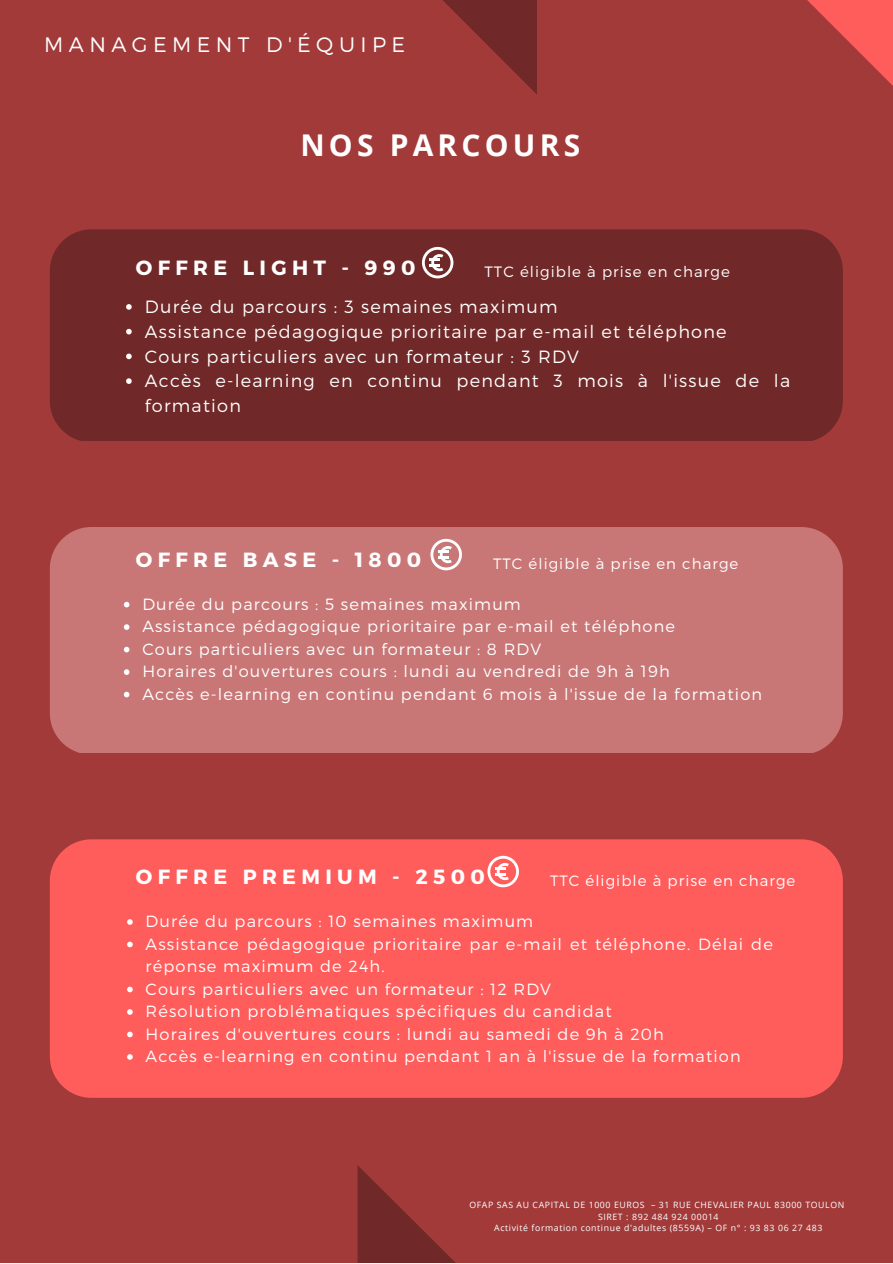
<style>
.page{position:relative;width:893px;height:1264px;background:#fff}
.page>*{position:absolute;margin:0;border:0;box-sizing:border-box;transform-origin:0 0}
.t1{font:700 30px "Open Sans";letter-spacing:.14em;color:#fff}
.t2{font:300 20.85px "Montserrat";letter-spacing:.26em;color:#fff}
.t3{font:700 20.55px "Montserrat";letter-spacing:.26em;color:#fffefe}
.t4{font:300 17.7px/24.8px "Montserrat";letter-spacing:.07em;color:#fffefe}
.t5{font:300 16.2px/22.5px "Montserrat";letter-spacing:.07em;color:#fffefe}
.t6{font:300 15px "Montserrat";letter-spacing:.07em;color:#fffefe}
.t7{font:8.7px/11.7px "Open Sans";letter-spacing:.07em;color:#fff;text-align:center}
</style>
<div class="page">
<div style="left:0;top:0;width:892px;height:1262px;background:#a23a3a"></div>
<svg style="left:357px;top:1165px;width:98px;height:97px"></svg>
<svg style="left:443px;top:0;width:94px;height:95px"></svg>
<svg style="left:807px;top:0;width:85px;height:85px"></svg>
<div style="left:50px;top:229px;width:792px;height:212px;background:#702828"></div>
<div style="left:50px;top:527px;width:792px;height:225px;background:#c97676"></div>
<div style="left:50px;top:839px;width:792px;height:258px;background:#ff5c5c;border-radius:42px"></div>
<svg style="left:422px;top:247px;width:31px;height:31px"></svg>
<svg style="left:126px;top:304px;width:6px;height:6px"></svg>
<svg style="left:126px;top:329px;width:6px;height:5px"></svg>
<svg style="left:126px;top:353px;width:6px;height:6px"></svg>
<svg style="left:126px;top:378px;width:6px;height:6px"></svg>
<svg style="left:124px;top:602px;width:5px;height:5px"></svg>
<svg style="left:124px;top:624px;width:5px;height:6px"></svg>
<svg style="left:124px;top:646px;width:5px;height:6px"></svg>
<svg style="left:124px;top:669px;width:5px;height:6px"></svg>
<svg style="left:124px;top:691px;width:5px;height:6px"></svg>
<svg style="left:127px;top:919px;width:6px;height:5px"></svg>
<svg style="left:127px;top:941px;width:6px;height:6px"></svg>
<svg style="left:127px;top:986px;width:6px;height:6px"></svg>
<svg style="left:127px;top:1009px;width:6px;height:5px"></svg>
<svg style="left:127px;top:1031px;width:6px;height:6px"></svg>
<svg style="left:127px;top:1054px;width:6px;height:5px"></svg>
<svg style="left:430px;top:539px;width:32px;height:31px"></svg>
<svg style="left:487px;top:855px;width:32px;height:32px"></svg>
<p class="t2" style="left:44px;top:31px;width:362px">MANAGEMENT D'ÉQUIPE</p>
<h1 class="t1" style="left:300px;top:124px;width:281px">NOS PARCOURS</h1>
<p class="t3" style="left:136px;top:255px;width:281px">OFFRE LIGHT - 990</p>
<p class="t6" style="left:484px;top:262px;width:247px">TTC éligible à prise en charge</p>
<p class="t4" style="left:145px;top:293px;width:646px">Durée du parcours : 3 semaines maximum<br>Assistance pédagogique prioritaire par e-mail et téléphone<br>Cours particuliers avec un formateur : 3 RDV<br>Accès e-learning en continu pendant 3 mois à l'issue de la formation</p>
<p class="t3" style="left:136px;top:546px;width:287px">OFFRE BASE - 1800</p>
<p class="t6" style="left:493px;top:554px;width:247px">TTC éligible à prise en charge</p>
<p class="t5" style="left:142px;top:592px;width:621px">Durée du parcours : 5 semaines maximum<br>Assistance pédagogique prioritaire par e-mail et téléphone<br>Cours particuliers avec un formateur : 8 RDV<br>Horaires d'ouvertures cours : lundi au vendredi de 9h à 19h<br>Accès e-learning en continu pendant 6 mois à l'issue de la formation</p>
<p class="t3" style="left:136px;top:863px;width:350px">OFFRE PREMIUM - 2500</p>
<p class="t6" style="left:550px;top:870px;width:247px">TTC éligible à prise en charge</p>
<p class="t5" style="left:146px;top:909px;width:628px">Durée du parcours : 10 semaines maximum<br>Assistance pédagogique prioritaire par e-mail et téléphone. Délai de réponse maximum de 24h.<br>Cours particuliers avec un formateur : 12 RDV<br>Résolution problématiques spécifiques du candidat<br>Horaires d'ouvertures cours : lundi au samedi de 9h à 20h<br>Accès e-learning en continu pendant 1 an à l'issue de la formation</p>
<p class="t7" style="left:469px;top:1198px;width:376px">OFAP SAS AU CAPITAL DE 1000 EUROS – 31 RUE CHEVALIER PAUL 83000 TOULON<br>SIRET : 892 484 924 00014<br>Activité formation continue d'adultes (8559A) – OF n° : 93 83 06 27 483</p>
</div>
